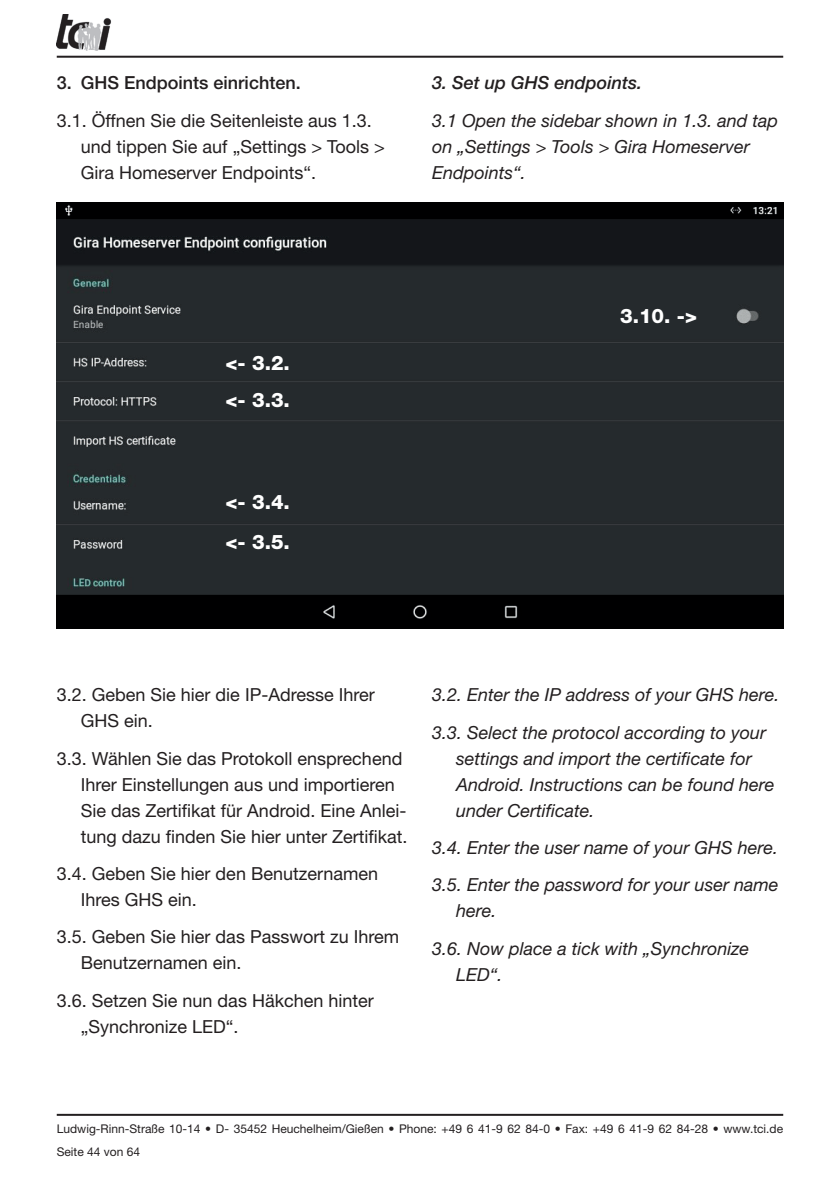
<style>
.page{position:relative;width:840px;height:1191px;background:#fff}
.page>*{position:absolute;margin:0;border:0;box-sizing:border-box;transform-origin:0 0}
.t1{font:800 20px/36.8px "Helvetica Neue LT Std";color:#fff}
.t2{font:18px/26px "Helvetica Neue LT Std";color:#231f20}
.t3{font:italic 18px/26px "Helvetica Neue LT Std";color:#231f20}
.t4{font:500 18px "Helvetica Neue LT Std";color:#231f20}
.t5{font:italic 500 18px "Helvetica Neue LT Std";color:#231f20}
.t6{font:12px/22.6px "Helvetica Neue LT Std";color:#231f20}
</style>
<div class="page">
<hr style="left:57px;top:56px;width:725px;height:2px;background:#231f20">
<hr style="left:57px;top:1113px;width:725px;height:2px;background:#231f20">
<img style="left:57px;top:15px;width:54px;height:35px">
<img style="left:57px;top:203px;width:725px;height:425px">
<p class="t4" style="left:57px;top:72px;width:245px">3. GHS Endpoints einrichten.</p>
<p class="t2" style="left:81px;top:107px;width:305px;text-indent:-24px">3.1. Öffnen Sie die Seitenleiste aus 1.3. und tippen Sie auf „Settings &gt; Tools &gt;<br>Gira Homeserver Endpoints“.</p>
<p class="t5" style="left:432px;top:72px;width:212px">3. Set up GHS endpoints.</p>
<p class="t3" style="left:432px;top:107px;width:347px">3.1 Open the sidebar shown in 1.3. and tap on „Settings &gt; Tools &gt; Gira Homeserver<br>Endpoints“.</p>
<p class="t1" style="left:225px;top:345px;width:66px">&lt;- 3.2. &lt;- 3.3.</p>
<p class="t1" style="left:225px;top:482px;width:66px;line-height:40.2px">&lt;- 3.4. &lt;- 3.5.</p>
<p class="t1" style="left:619px;top:297px;width:78px">3.10. -&gt;</p>
<p class="t2" style="left:81px;top:681px;width:295px;text-indent:-24px">3.2. Geben Sie hier die IP-Adresse Ihrer<br>GHS ein.</p>
<p class="t2" style="left:81px;top:745px;width:328px;text-indent:-24px">3.3. Wählen Sie das Protokoll ensprechend Ihrer Einstellungen aus und importieren Sie das Zertifikat für Android. Eine Anlei&shy;tung dazu finden Sie hier unter Zertifikat.</p>
<p class="t2" style="left:81px;top:860px;width:299px;text-indent:-24px">3.4. Geben Sie hier den Benutzernamen<br>Ihres GHS ein.</p>
<p class="t2" style="left:81px;top:923px;width:320px;text-indent:-24px">3.5. Geben Sie hier das Passwort zu Ihrem<br>Benutzernamen ein.</p>
<p class="t2" style="left:81px;top:986px;width:294px;text-indent:-24px">3.6. Setzen Sie nun das Häkchen hinter „Synchronize LED“.</p>
<p class="t3" style="left:432px;top:675px;width:349px;line-height:37.4px">3.2. Enter the IP address of your GHS here.<br>3.3. Select the protocol according to your</p>
<p class="t3" style="left:456px;top:744px;width:320px">settings and import the certificate for<br>Android. Instructions can be found here under Certificate.</p>
<p class="t3" style="left:432px;top:828px;width:348px;line-height:37.4px">3.4. Enter the user name of your GHS here.<br>3.5. Enter the password for your user name</p>
<p class="t3" style="left:432px;top:891px;width:318px;line-height:37.4px;text-indent:24px">here.<br>3.6. Now place a tick with „Synchronize</p>
<p class="t3" style="left:456px;top:960px;width:48px">LED“.</p>
<p class="t6" style="left:57px;top:1117px;width:727px">Ludwig-Rinn-Straße 10-14 • D- 35452 Heuchelheim/Gießen • Phone: +49 6 41-9 62 84-0 • Fax: +49 6 41-9 62 84-28 • www.tci.de<br>Seite 44 von 64</p>
</div>
